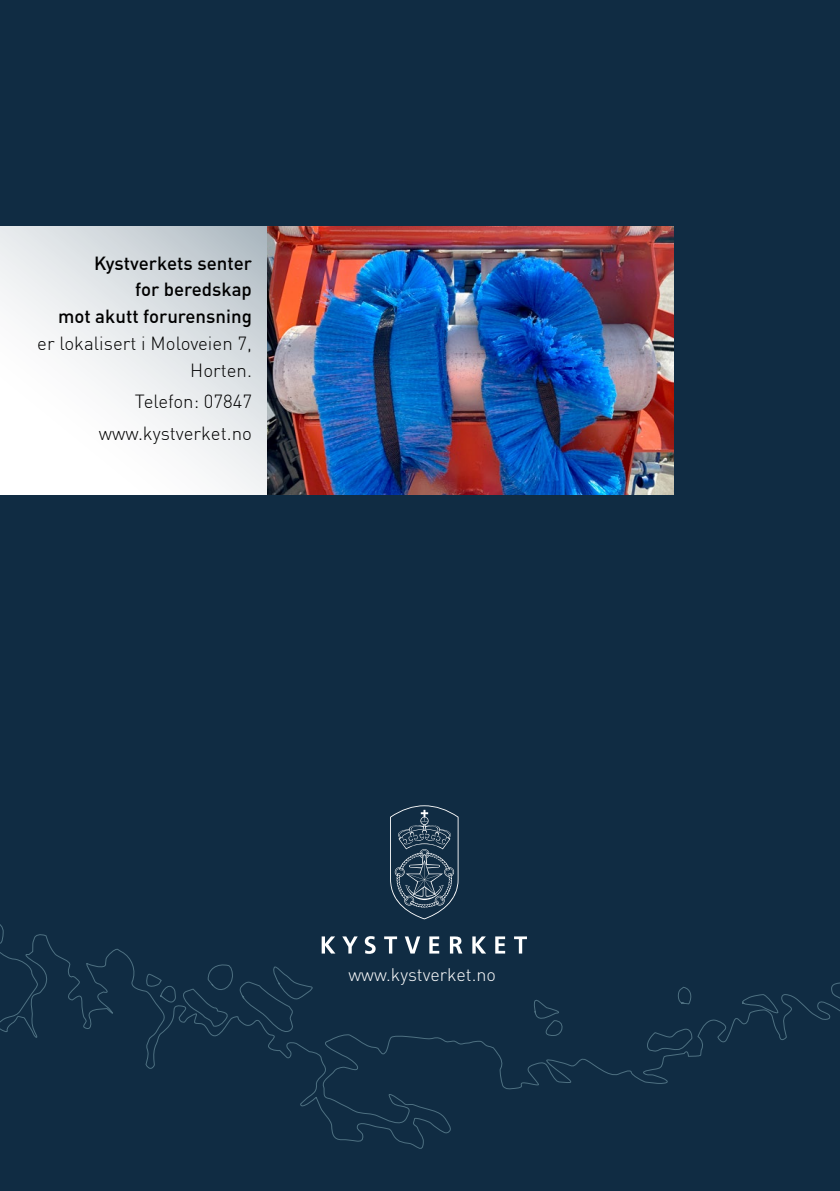
<style>
.page{position:relative;width:840px;height:1191px;background:#fff}
.page>*{position:absolute;margin:0;border:0;box-sizing:border-box;transform-origin:0 0}
.t1{font:500 18.6px/27px "DIN";color:#000;text-align:right}
.t2{font:300 18.6px/31.2px "DIN";color:#000;text-align:right}
.mt{font:300 18px "DIN";color:#fff}
.s1{font-weight:300}
</style>
<div class="page">
<div style="left:0;top:0;width:839px;height:1191px;background:#102c43"></div>
<svg style="left:396px;top:805px;width:56px;height:8px"></svg>
<svg style="left:0;top:813px;width:839px;height:336px"></svg>
<img style="left:266px;top:226px;width:406px;height:268px">
<svg style="left:0;top:226px;width:266px;height:268px;background:#e8ebed"></svg>
<p class="t1" style="left:37px;top:249px;width:216px">Kystverkets senter<br>for beredskap<br>mot akutt forurensning <span class="s1">er lokalisert i Moloveien 7,<br>Horten.</span></p>
<p class="t2" style="left:99px;top:386px;width:154px">Telefon: 07847 www.kystverket.no</p>
<p class="mt" style="left:348px;top:963px;width:149px">www.kystverket.no</p>
</div>
